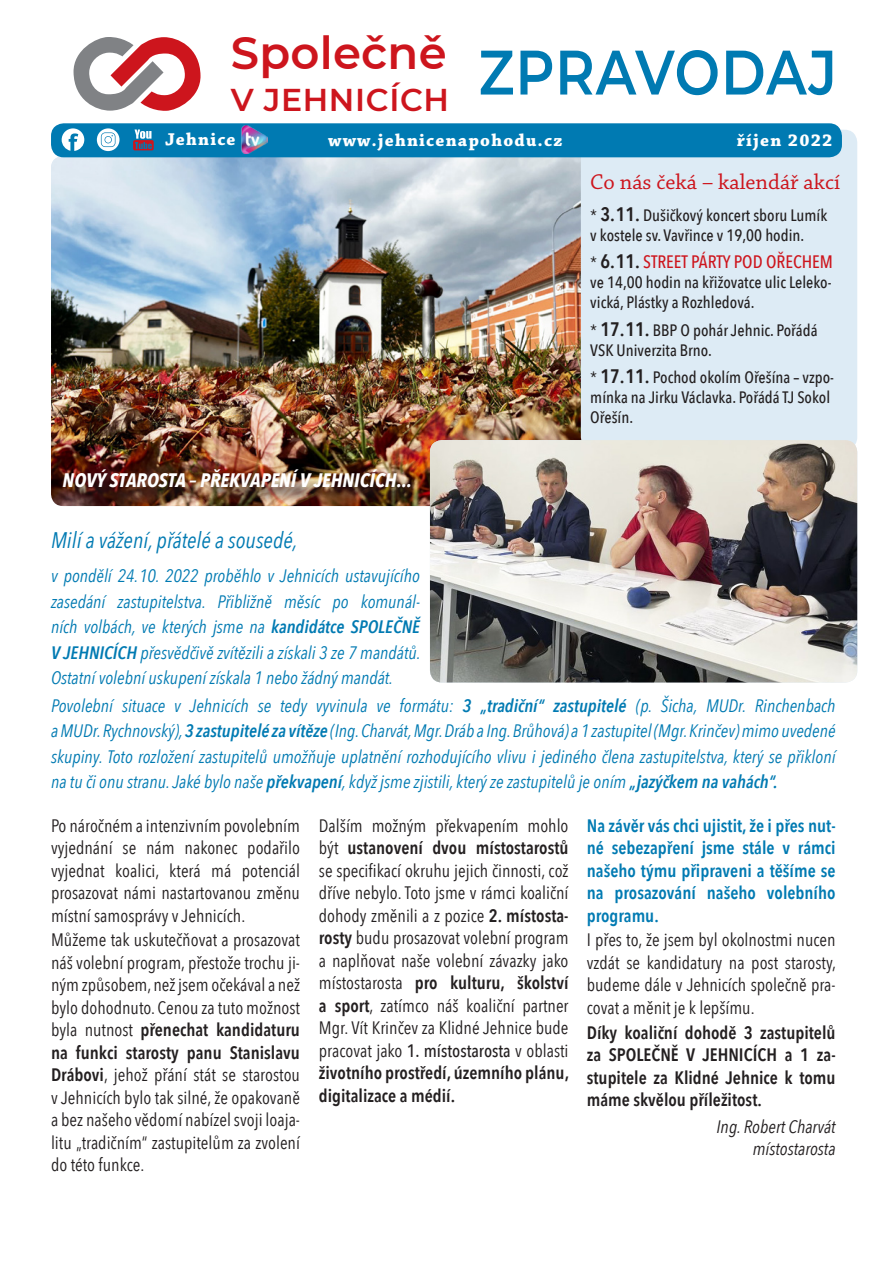
<style>
.page{position:relative;width:893px;height:1263px;background:#fff}
.page>*{position:absolute;margin:0;border:0;box-sizing:border-box;transform-origin:0 0}
.t1{font:600 45px "Montserrat";letter-spacing:.005em;color:#cd151d}
.t2{font:600 31.5px "Montserrat";letter-spacing:.02em;color:#cd151d}
.t3{font:italic 22.5px "Avenir Next Condensed";color:#007ab2}
.t4{font:22.5px "Chaparral Pro";color:#cd151d}
.t5{font:italic 700 19.5px "Avenir Next Condensed";color:#fff}
.t6{font:18px/22.5px "Avenir Next Condensed";color:#231f20;text-align:justify}
.t7{font:italic 18px/25.5px "Avenir Next Condensed";color:#007ab2;text-align:justify}
.t8{font:600 18px/22.5px "Avenir Next Condensed";color:#007ab2;text-align:justify}
.t9{font:600 18px/22.5px "Avenir Next Condensed";color:#231f20;text-align:justify}
.t10{font:700 18px "Chaparral Pro";letter-spacing:.07em;color:#fff}
.t11{font:italic 18px/22.5px "Avenir Next Condensed";color:#231f20;text-align:right}
.t12{font:500 18px "Avenir Next Condensed";color:#cd151d}
.t13{font:500 16.5px/19.8px "Avenir Next Condensed";color:#231f20}
.s1{font-weight:400}
.s2{font-weight:600;font-size:19.5px}
.s3{font-weight:400;font-size:16.5px;color:#231f20}
.s4{font-weight:600;font-size:19.5px;color:#231f20}
.s5{font-weight:600}
.s6{font-weight:500}
</style>
<div class="page">
<img style="left:51px;top:156px;width:530px;height:350px">
<div style="left:581px;top:130px;width:276px;height:320px;background:#ddebf5;border-radius:13px"></div>
<div style="left:51px;top:123px;width:791px;height:34px;background:#007ab2;border-radius:13px"></div>
<svg style="left:481px;top:50px;width:351px;height:45px"></svg>
<svg style="left:133px;top:129px;width:21px;height:21px"></svg>
<svg style="left:62px;top:128px;width:22px;height:23px"></svg>
<svg style="left:97px;top:128px;width:23px;height:23px"></svg>
<svg style="left:101px;top:132px;width:14px;height:15px"></svg>
<img style="left:241px;top:126px;width:27px;height:28px">
<svg style="left:73px;top:37px;width:128px;height:74px"></svg>
<div style="left:66px;top:472px;width:363px;height:33px;background:#231f20;opacity:.75"></div>
<img style="left:430px;top:440px;width:427px;height:242px">
<h1 class="t1" style="left:231px;top:21px;width:217px">SPOLEČNĚ</h1>
<h2 class="t2" style="left:231px;top:78px;width:220px">V JEHNICÍCH</h2>
<p class="t10" style="left:165px;top:129px;width:72px">Jehnice</p>
<p class="t10" style="left:328px;top:130px;width:236px">www.jehnicenapohodu.cz</p>
<p class="t10" style="left:737px;top:130px;width:97px">říjen 2022</p>
<p class="t5" style="left:63px;top:468px;width:351px">NOVÝ STAROSTA – PŘEKVAPENÍ V JEHNICÍCH...</p>
<p class="t4" style="left:590px;top:170px;width:251px">Co nás čeká – kalendář akcí</p>
<p class="t13" style="left:590px;top:205px;width:238px"><span class="s1">*</span> <span class="s2">3.11.</span> Dušičkový koncert sboru Lumík v kostele sv. Vavřince v 19,00 hodin.</p>
<p class="t12" style="left:590px;top:251px;width:244px"><span class="s3">*</span> <span class="s4">6.11.</span> Street párty pod ořechem</p>
<p class="t13" style="left:590px;top:273px;width:243px">ve 14,00 hodin na křižovatce ulic Leleko&shy;vická, Plástky a Rozhledová.</p>
<p class="t13" style="left:590px;top:320px;width:229px"><span class="s1">*</span> <span class="s2">17.11.</span> BBP O pohár Jehnic. Pořádá<br>VSK Univerzita Brno.</p>
<p class="t13" style="left:590px;top:367px;width:245px"><span class="s1">*</span> <span class="s2">17.11.</span> Pochod okolím Ořešína – vzpo&shy;mínka na Jirku Václavka. Pořádá TJ Sokol<br>Ořešín.</p>
<p class="t3" style="left:51px;top:527px;width:248px">Milí a vážení, přátelé a sousedé,</p>
<p class="t7" style="left:51px;top:563px;width:371px">v pondělí 24.10. 2022 proběhlo v Jehnicích ustavujícího zasedání zastupitelstva. Přibližně měsíc po komunál&shy;ních volbách, ve kterých jsme na <span class="s5">kandidátce SPOLEČNĚ V JEHNICÍCH</span> přesvědčivě zvítězili a získali 3 ze 7 mandátů.<br>Ostatní volební uskupení získala 1 nebo žádný mandát.</p>
<p class="t7" style="left:51px;top:693px;width:786px">Povolební situace v Jehnicích se tedy vyvinula ve formátu: <span class="s5">3 „tradiční“ zastupitelé</span> (p. Šicha, MUDr. Rinchenbach a MUDr. Rychnovský), <span class="s5">3 zastupitelé za vítěze</span> (Ing. Charvát, Mgr. Dráb a Ing. Brůhová) a 1 zastupitel (Mgr. Krinčev) mimo uvedené skupiny. Toto rozložení zastupitelů umožňuje uplatnění rozhodujícího vlivu i jediného člena zastupitelstva, který se přikloní na tu či onu stranu. Jaké bylo naše <span class="s5">překvapení</span>, když jsme zjistili, který ze zastupitelů je oním <span class="s5">„jazýčkem na vahách“.</span></p>
<p class="t6" style="left:51px;top:813px;width:251px">Po náročném a intenzivním povolebním vyjednání se nám nakonec podařilo vyjednat koalici, která má potenciál prosazovat námi nastartovanou změnu místní samosprávy v Jehnicích.</p>
<p class="t6" style="left:51px;top:928px;width:251px">Můžeme tak uskutečňovat a prosazovat náš volební program, přestože trochu ji&shy;ným způsobem, než jsem očekával a než bylo dohodnuto. Cenou za tuto možnost byla nutnost <span class="s5">přenechat kandidaturu na funkci starosty panu Stanislavu Drábovi</span>, jehož přání stát se starostou v Jehnicích bylo tak silné, že opakovaně a bez našeho vědomí nabízel svoji loaja&shy;litu „tradičním“ zastupitelům za zvolení do této funkce.</p>
<p class="t6" style="left:319px;top:813px;width:252px">Dalším možným překvapením mohlo být <span class="s5">ustanovení dvou místostarostů </span>se specifikací okruhu jejich činnosti, což dříve nebylo. Toto jsme v rámci koaliční dohody změnili a z pozice <span class="s5">2. místosta&shy;rosty</span> budu prosazovat volební program a naplňovat naše volební závazky jako místostarosta <span class="s5">pro kulturu, školství a sport</span>, zatímco náš koaliční partner Mgr. Vít Krinčev za Klidné Jehnice bude pracovat jako <span class="s6">1. místostarosta</span> v oblasti <span class="s5">životního prostředí, územního plánu, digitalizace a médií.</span></p>
<p class="t8" style="left:587px;top:814px;width:250px">Na závěr vás chci ujistit, že i přes nut&shy;né sebezapření jsme stále v rámci našeho týmu připraveni a těšíme se na prosazování našeho volebního programu.</p>
<p class="t6" style="left:587px;top:928px;width:251px">I přes to, že jsem byl okolnostmi nucen vzdát se kandidatury na post starosty, budeme dále v Jehnicích společně pra&shy;covat a měnit je k lepšímu.</p>
<p class="t9" style="left:587px;top:1020px;width:250px">Díky koaliční dohodě 3 zastupitelů za SPOLEČNĚ V JEHNICÍCH a 1 za&shy;stupitele za Klidné Jehnice k tomu máme skvělou příležitost.</p>
<p class="t11" style="left:716px;top:1115px;width:121px">Ing. Robert Charvát místostarosta</p>
</div>
